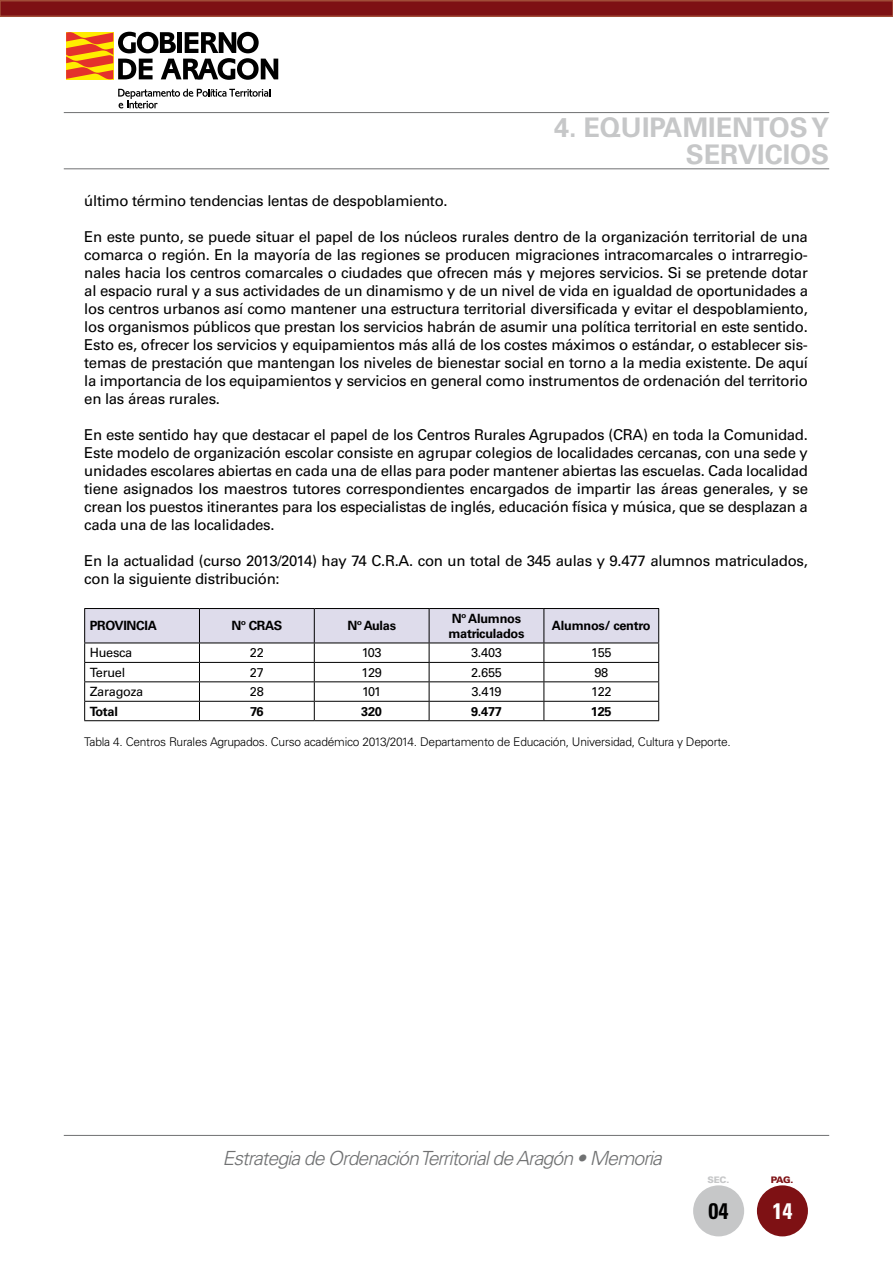
<style>
.page{position:relative;width:893px;height:1263px;background:#fff}
.page>*{position:absolute;margin:0;border:0;box-sizing:border-box;transform-origin:0 0}
.t1{font:700 27px/27px "Univers LT Std";color:#c6c7c8;text-align:right}
.t2{font:700 condensed 22.5px "Univers LT Std";color:#000}
.t3{font:700 condensed 22.5px "Univers LT Std";color:#fff}
.t4{font:italic 300 19.5px "Univers LT Std";letter-spacing:-.05em;color:#707172}
.t5{font:15px/18px "Univers LT Std";letter-spacing:-.02em;color:#000;text-align:justify}
.t6{font:700 12.75px/15px "Univers LT Std";letter-spacing:-.02em;color:#000}
.t7{font:12.75px "Univers LT Std";letter-spacing:-.02em;color:#000}
.t8{font:300 12px "Univers LT Std";letter-spacing:-.02em;color:#000}
.t9{font:900 9px "Univers LT Std";color:#c6c7c8}
.t10{font:900 9px "Univers LT Std";color:#7e1114}
</style>
<div class="page">
<div style="left:0;top:1px;width:893px;height:15px;background:#7e1114"></div>
<div style="left:0;top:0;width:893px;height:17px;border:2px solid #a14d38"></div>
<svg style="left:118px;top:89px;width:152px;height:19px"></svg>
<svg style="left:66px;top:32px;width:212px;height:48px"></svg>
<hr style="left:64px;top:168px;width:765px;height:1px;background:#707172">
<hr style="left:64px;top:1135px;width:765px;height:1px;background:#707172">
<div style="left:757px;top:1185px;width:51px;height:51px;background:#7e1114;border-radius:50%"></div>
<div style="left:693px;top:1185px;width:51px;height:51px;background:#c6c7c8;border-radius:50%"></div>
<hr style="left:64px;top:112px;width:765px;height:1px;background:#707172">
<svg style="left:84px;top:608px;width:575px;height:112px"></svg>
<hr style="left:84px;top:720px;width:115px;height:1px;background:#000">
<hr style="left:199px;top:720px;width:115px;height:1px;background:#000">
<hr style="left:314px;top:720px;width:115px;height:1px;background:#000">
<hr style="left:429px;top:720px;width:115px;height:1px;background:#000">
<hr style="left:544px;top:720px;width:115px;height:1px;background:#000">
<h1 class="t1" style="left:554px;top:114px;width:277px">4. EQUIPAMIENTOS Y<br>SERVICIOS</h1>
<p class="t5" style="left:84px;top:192px;width:365px">último término tendencias lentas de despoblamiento.</p>
<p class="t5" style="left:84px;top:228px;width:725px">En este punto, se puede situar el papel de los núcleos rurales dentro de la organización territorial de una comarca o región. En la mayoría de las regiones se producen migraciones intracomarcales o intrarregio&shy;nales hacia los centros comarcales o ciudades que ofrecen más y mejores servicios. Si se pretende dotar al espacio rural y a sus actividades de un dinamismo y de un nivel de vida en igualdad de oportunidades a los centros urbanos así como mantener una estructura territorial diversificada y evitar el despoblamiento, los organismos públicos que prestan los servicios habrán de asumir una política territorial en este sentido.<br>Esto es, ofrecer los servicios y equipamientos más allá de los costes máximos o estándar, o establecer sis&shy;temas de prestación que mantengan los niveles de bienestar social en torno a la media existente. De aquí la importancia de los equipamientos y servicios en general como instrumentos de ordenación del territorio en las áreas rurales.</p>
<p class="t5" style="left:84px;top:426px;width:725px">En este sentido hay que destacar el papel de los Centros Rurales Agrupados (CRA) en toda la Comunidad.<br>Este modelo de organización escolar consiste en agrupar colegios de localidades cercanas, con una sede y unidades escolares abiertas en cada una de ellas para poder mantener abiertas las escuelas. Cada localidad tiene asignados los maestros tutores correspondientes encargados de impartir las áreas generales, y se crean los puestos itinerantes para los especialistas de inglés, educación física y música, que se desplazan a cada una de las localidades.</p>
<p class="t5" style="left:84px;top:552px;width:725px">En la actualidad (curso 2013/2014) hay 74 C.R.A. con un total de 345 aulas y 9.477 alumnos matriculados, con la siguiente distribución:</p>
<p class="t6" style="left:90px;top:618px;width:69px">PROVINCIA</p>
<p class="t6" style="left:231px;top:618px;width:53px">Nº CRAS</p>
<p class="t6" style="left:347px;top:618px;width:50px">Nº Aulas</p>
<p class="t6" style="left:448px;top:611px;width:78px">Nº Alumnos matriculados</p>
<p class="t6" style="left:552px;top:618px;width:100px">Alumnos/ centro</p>
<p class="t7" style="left:90px;top:645px;width:44px">Huesca</p>
<p class="t7" style="left:250px;top:645px;width:15px">22</p>
<p class="t7" style="left:362px;top:645px;width:22px">103</p>
<p class="t7" style="left:471px;top:645px;width:32px">3.403</p>
<p class="t7" style="left:591px;top:645px;width:22px">155</p>
<p class="t7" style="left:90px;top:665px;width:37px">Teruel</p>
<p class="t7" style="left:250px;top:665px;width:15px">27</p>
<p class="t7" style="left:361px;top:665px;width:22px">129</p>
<p class="t7" style="left:471px;top:665px;width:32px">2.655</p>
<p class="t7" style="left:594px;top:665px;width:15px">98</p>
<p class="t7" style="left:90px;top:684px;width:55px">Zaragoza</p>
<p class="t7" style="left:250px;top:684px;width:15px">28</p>
<p class="t7" style="left:362px;top:684px;width:21px">101</p>
<p class="t7" style="left:471px;top:684px;width:32px">3.419</p>
<p class="t7" style="left:591px;top:684px;width:22px">122</p>
<p class="t6" style="left:90px;top:704px;width:30px">Total</p>
<p class="t6" style="left:250px;top:704px;width:15px">76</p>
<p class="t6" style="left:361px;top:704px;width:22px">320</p>
<p class="t6" style="left:471px;top:704px;width:32px">9.477</p>
<p class="t6" style="left:591px;top:704px;width:22px">125</p>
<p class="t8" style="left:84px;top:735px;width:648px">Tabla 4. Centros Rurales Agrupados. Curso académico 2013/2014. Departamento de Educación, Universidad, Cultura y Deporte.</p>
<h3 class="t4" style="left:222px;top:1147px;width:441px">Estrategia de Ordenación Territorial de Aragón • Memoria</h3>
<p class="t9" style="left:707px;top:1174px;width:23px">SEC.</p>
<p class="t10" style="left:771px;top:1174px;width:24px">PAG.</p>
<h2 class="t2" style="left:709px;top:1197px;width:21px">04</h2>
<h2 class="t3" style="left:772px;top:1197px;width:21px">14</h2>
</div>
